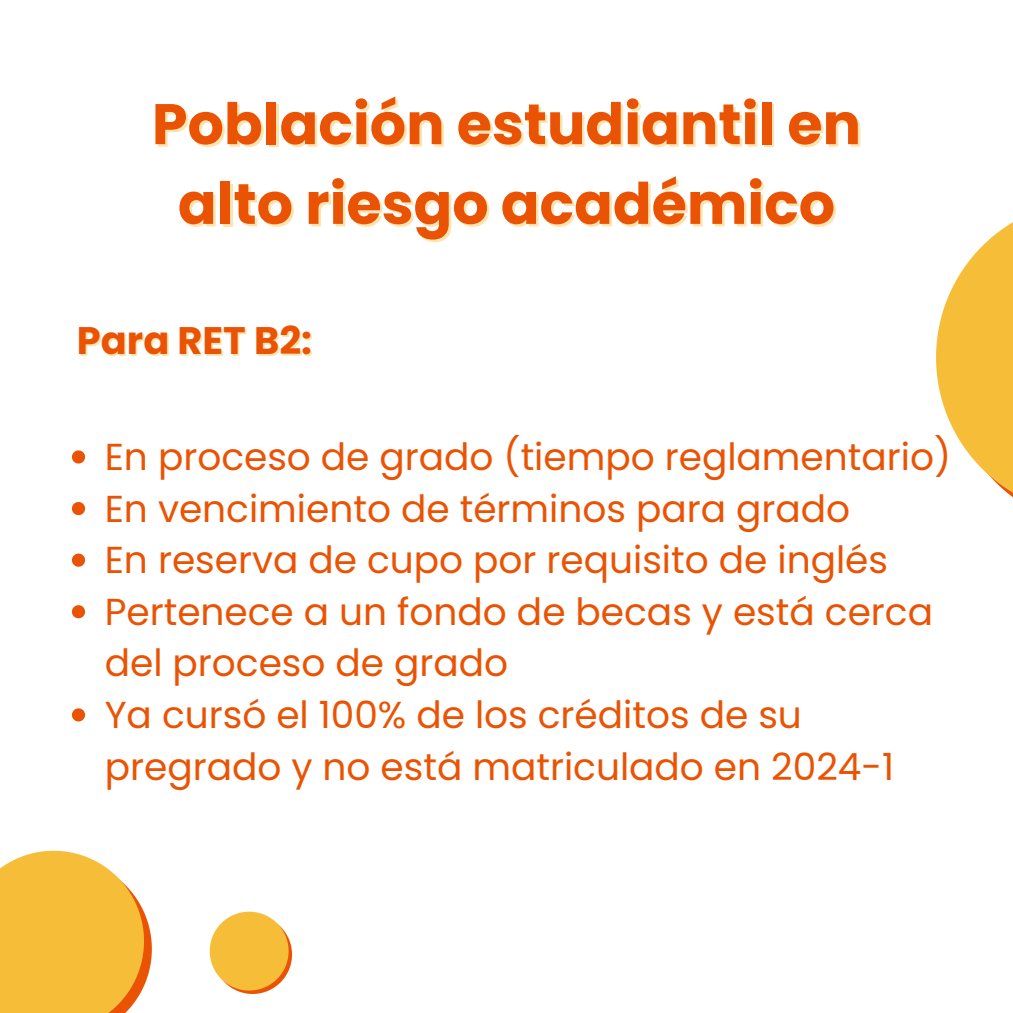
<style>
.page{position:relative;width:1013px;height:1013px;background:#fff}
.page>*{position:absolute;margin:0;border:0;box-sizing:border-box;transform-origin:0 0}
.t1{font:700 57.12px "Poppins";color:#ea5304}
.t2{font:700 38.38px "Poppins";color:#ea5304}
.t3{font:37.5px/51.5px "Poppins";color:#ea5304}
</style>
<div class="page">
<svg style="left:936px;top:223px;width:76px;height:274px"></svg>
<svg style="left:0;top:850px;width:152px;height:162px;background:#f6c04f"></svg>
<svg style="left:210px;top:911px;width:82px;height:82px"></svg>
<svg style="left:72px;top:450px;width:13px;height:13px"></svg>
<svg style="left:72px;top:502px;width:13px;height:13px"></svg>
<svg style="left:72px;top:553px;width:13px;height:13px"></svg>
<svg style="left:72px;top:605px;width:13px;height:13px"></svg>
<svg style="left:72px;top:708px;width:13px;height:13px"></svg>
<p class="t1" style="left:152px;top:84px;width:710px">Población estudiantil en</p>
<p class="t1" style="left:178px;top:164px;width:658px">alto riesgo académico</p>
<h1 class="t2" style="left:77px;top:314px;width:237px">Para RET B2:</h1>
<p class="t3" style="left:105px;top:431px;width:847px">En proceso de grado (tiempo reglamentario)</p>
<h2 class="t3" style="left:105px;top:483px;width:747px">En vencimiento de términos para grado</h2>
<p class="t3" style="left:105px;top:534px;width:784px">En reserva de cupo por requisito de inglés</p>
<p class="t3" style="left:105px;top:586px;width:829px">Pertenece a un fondo de becas y está cerca del proceso de grado</p>
<p class="t3" style="left:105px;top:689px;width:791px">Ya cursó el 100% de los créditos de su pregrado y no está matriculado en 2024-1</p>
</div>
